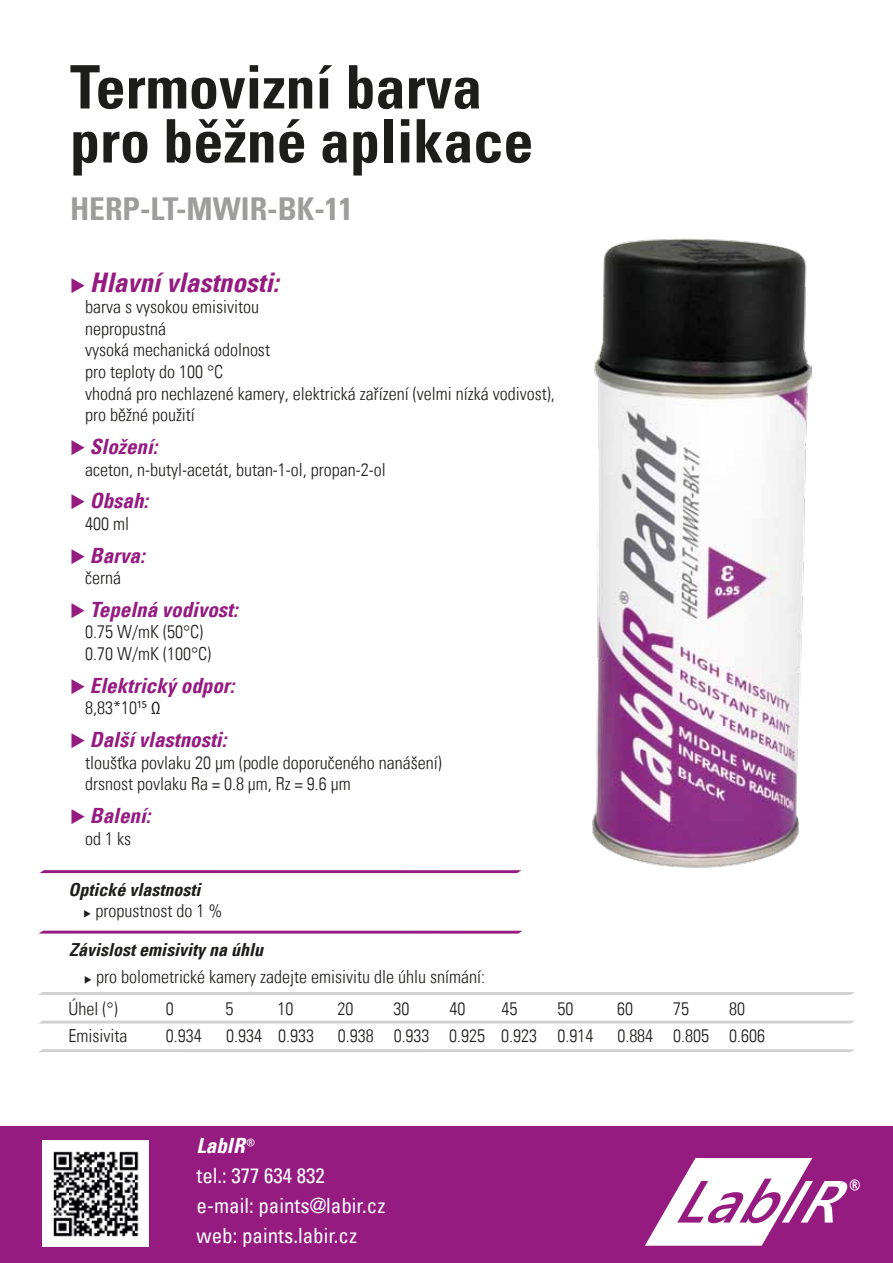
<style>
.page{position:relative;width:893px;height:1263px;background:#fff}
.page>*{position:absolute;margin:0;border:0;box-sizing:border-box;transform-origin:0 0}
.t1{font:60px/54px "Univers Com 67 Bold Cond";color:#1d1d1b}
.t2{font:italic 600 59.4px "Segoe UI";color:#951b81}
.t3{font:31.5px "Univers Com 67 Bold Cond";color:#9d9d9c}
.t4{font:27px "Univers Com 67 Bold Cond Obl";color:#951b81}
.t5{font:21px "Univers Com 67 Bold Cond Obl";color:#951b81}
.t6{font:condensed 21px/30px "Univers Com 57";color:#fff}
.t7{font:21px "Univers Com 67 Bold Cond Obl";color:#fff}
.t8{font:600 19.5px "Segoe UI";color:#fff;scale:.87 1}
.t9{font:18px/21.6px "Univers Com 47 Light Cond";color:#1d1d1b}
.t10{font:18px "Univers Com 67 Bold Cond Obl";color:#1d1d1b}
.s1{font-family:"Calibri";font-weight:300}
.s2{color:#fff}
</style>
<div class="page">
<div style="left:0;top:1126px;width:893px;height:137px;background:#951b81"></div>
<svg style="left:645px;top:1158px;width:167px;height:88px"></svg>
<svg style="left:40px;top:870px;width:481px;height:3px"></svg>
<hr style="left:38px;top:992px;width:817px;height:3px;background:#d1d1d1">
<svg style="left:39px;top:1020px;width:816px;height:3px;background:#dadada"></svg>
<svg style="left:39px;top:1049px;width:816px;height:3px;background:#d4d4d4"></svg>
<svg style="left:39px;top:931px;width:483px;height:2px"></svg>
<img style="left:592px;top:238px;width:220px;height:630px">
<img style="left:43px;top:1140px;width:106px;height:106px">
<h1 class="t1" style="left:70px;top:60px;width:465px">Termovizní barva pro běžné aplikace</h1>
<h3 class="t3" style="left:70px;top:189px;width:284px">HERP-LT-MWIR-BK-11</h3>
<h3 class="t4" style="left:70px;top:265px;width:210px">◆ Hlavní vlastnosti:</h3>
<p class="t9" style="left:85px;top:296px;width:471px">barva s vysokou emisivitou<br>nepropustná<br>vysoká mechanická odolnost<br>pro teploty do 100 °C<br>vhodná pro nechlazené kamery, elektrická zařízení (velmi nízká vodivost), pro běžné použití</p>
<p class="t5" style="left:70px;top:434px;width:89px">◆ Složení:</p>
<p class="t9" style="left:85px;top:458px;width:302px">aceton, n-butyl-acetát, butan-1-ol, propan-2-ol</p>
<p class="t5" style="left:70px;top:488px;width:80px">◆ Obsah:</p>
<p class="t9" style="left:85px;top:513px;width:45px">400 ml</p>
<p class="t5" style="left:70px;top:542px;width:76px">◆ Barva:</p>
<p class="t9" style="left:85px;top:567px;width:37px">černá</p>
<p class="t5" style="left:70px;top:596px;width:169px">◆ Tepelná vodivost:</p>
<p class="t9" style="left:85px;top:621px;width:128px">0.75 W/mK (50°C)<br>0.70 W/mK (100°C)</p>
<p class="t5" style="left:70px;top:672px;width:166px">◆ Elektrický odpor:</p>
<p class="t9" style="left:85px;top:697px;width:77px">8,83*10<span class="s1">¹⁵</span> Ω</p>
<p class="t5" style="left:70px;top:727px;width:158px">◆ Další vlastnosti:</p>
<p class="t9" style="left:85px;top:751px;width:358px">tloušťka povlaku 20 μm (podle doporučeného nanášení) drsnost povlaku Ra = 0.8 μm, Rz = 9.6 μm</p>
<p class="t5" style="left:70px;top:803px;width:82px">◆ Balení:</p>
<p class="t9" style="left:85px;top:827px;width:47px">od 1 ks</p>
<p class="t10" style="left:69px;top:878px;width:134px">Optické vlastnosti</p>
<p class="t9" style="left:84px;top:900px;width:140px">◆ propustnost do 1 %</p>
<p class="t10" style="left:69px;top:939px;width:196px">Závislost emisivity na úhlu</p>
<p class="t9" style="left:84px;top:965px;width:402px">◆ pro bolometrické kamery zadejte emisivitu dle úhlu snímání:</p>
<p class="t9" style="left:69px;top:998px;width:51px">Úhel (°)</p>
<p class="t9" style="left:166px;top:998px;width:9px">0</p>
<p class="t9" style="left:226px;top:998px;width:9px">5</p>
<p class="t9" style="left:278px;top:998px;width:17px">10</p>
<p class="t9" style="left:338px;top:998px;width:17px">20</p>
<p class="t9" style="left:393px;top:998px;width:17px">30</p>
<p class="t9" style="left:449px;top:998px;width:17px">40</p>
<p class="t9" style="left:501px;top:998px;width:17px">45</p>
<p class="t9" style="left:557px;top:998px;width:17px">50</p>
<p class="t9" style="left:617px;top:998px;width:17px">60</p>
<p class="t9" style="left:673px;top:998px;width:17px">75</p>
<p class="t9" style="left:729px;top:998px;width:17px">80</p>
<p class="t9" style="left:69px;top:1025px;width:60px">Emisivita</p>
<p class="t9" style="left:166px;top:1025px;width:37px">0.934</p>
<p class="t9" style="left:226px;top:1025px;width:89px">0.934 0.933</p>
<p class="t9" style="left:338px;top:1025px;width:257px">0.938 0.933 0.925 0.923 0.914</p>
<p class="t9" style="left:617px;top:1025px;width:149px">0.884 0.805 0.606</p>
<p class="t7" style="left:197px;top:1132px;width:61px">LabIR<span class="s1">®</span></p>
<p class="t6" style="left:197px;top:1160px;width:190px">tel.: 377 634 832 e-mail: paints@labir.cz web: paints.labir.cz</p>
<p class="t8" style="left:847px;top:1167px;width:19px">®</p>
<h2 class="t2" style="left:672px;top:1145px;width:221px">Lab<span class="s2">IR</span></h2>
</div>
